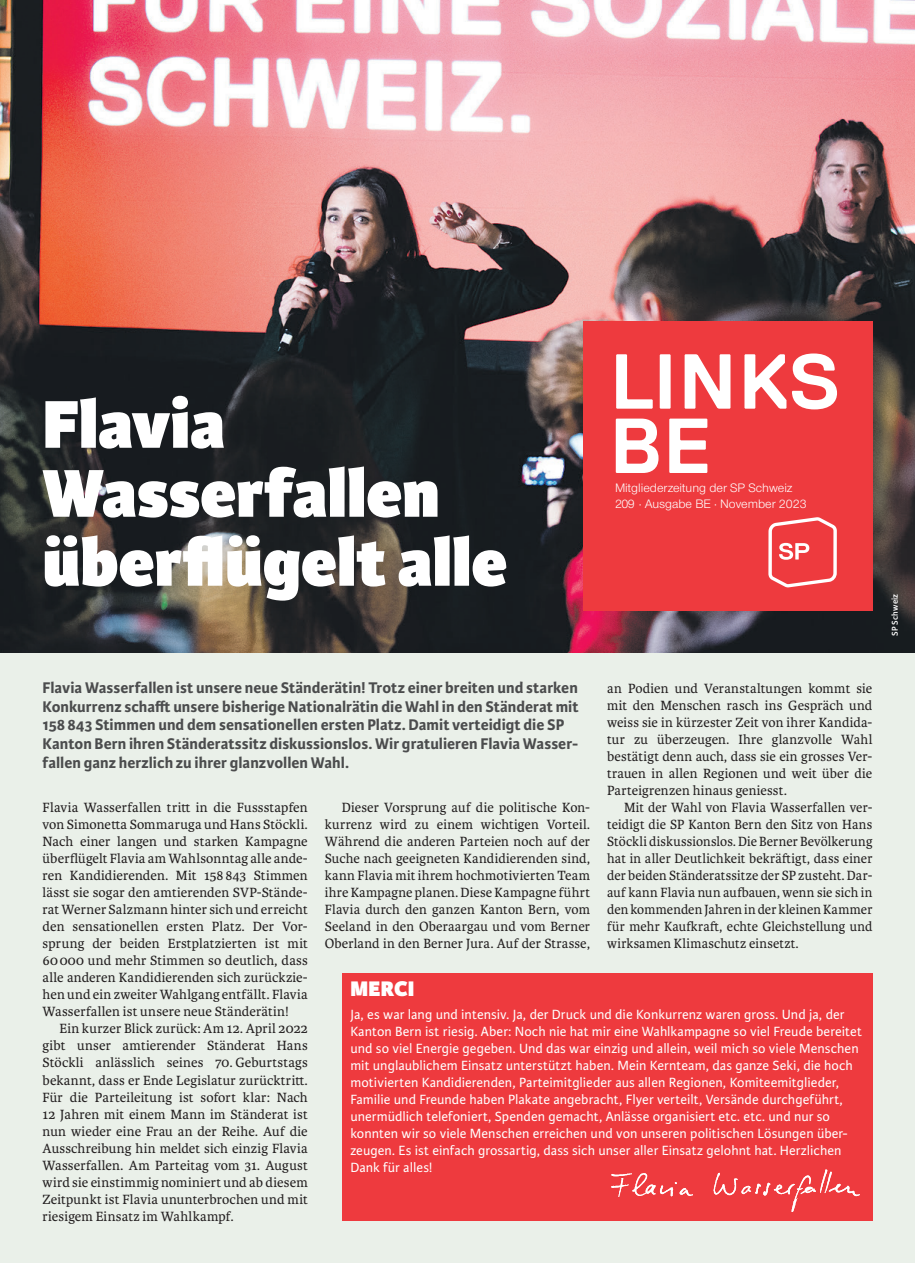
<style>
.page{position:relative;width:915px;height:1263px;background:#fff}
.page>*{position:absolute;margin:0;border:0;box-sizing:border-box;transform-origin:0 0}
.t1{font:700 77.7px "Replica";color:#fff}
.t2{font:800 72px/69px "Karmina Sans";color:#fff}
.t3{font:800 22.5px "Karmina Sans";letter-spacing:.01em;color:#fff}
.t4{font:700 16.5px/18.8px "Karmina Sans";letter-spacing:.005em;color:#4b4c4d}
.t5{font:14.25px/17px "Karmina";letter-spacing:.01em;color:#231f20;text-align:justify}
.t6{font:14.25px/17px "Karmina Sans";letter-spacing:.005em;color:#fff}
.t7{font:12.75px/15.3px "Nimbus San Nov";color:#fff}
.t8{font:600 9px "Karmina Sans";letter-spacing:.015em;color:#fff}
</style>
<div class="page">
<div style="left:0;top:0;width:914px;height:1263px;background:#eaf0e9"></div>
<img style="left:0;top:0;width:914px;height:653px">
<div style="left:583px;top:321px;width:289px;height:289px;background:#ee3a3e"></div>
<svg style="left:616px;top:354px;width:36px;height:55px"></svg>
<svg style="left:659px;top:354px;width:11px;height:55px"></svg>
<svg style="left:684px;top:354px;width:46px;height:55px"></svg>
<svg style="left:744px;top:353px;width:92px;height:56px"></svg>
<svg style="left:768px;top:517px;width:68px;height:70px"></svg>
<div style="left:342px;top:973px;width:530px;height:247px;background:#ee3a3e"></div>
<svg style="left:611px;top:1169px;width:248px;height:43px"></svg>
<h2 class="t2" style="left:43px;top:393px;width:466px">Flavia<br>Wasserfallen überflügelt alle</h2>
<h1 class="t1" style="left:609px;top:403px;width:104px">BE</h1>
<p class="t7" style="left:614px;top:480px;width:193px">Mitgliederzeitung der SP Schweiz<br>209 · Ausgabe BE · November 2023</p>
<p class="t4" style="left:43px;top:678px;width:537px">Flavia Wasserfallen ist unsere neue Ständerätin! Trotz einer breiten und starken Konkurrenz schafft unsere bisherige Nationalrätin die Wahl in den Ständerat mit 158843 Stimmen und dem sensationellen ersten Platz. Damit verteidigt die SP Kanton Bern ihren Ständeratssitz diskussionslos. Wir gratulieren Flavia Wasser&shy;fallen ganz herzlich zu ihrer glanzvollen Wahl.</p>
<p class="t5" style="left:43px;top:799px;width:267px">Flavia Wasserfallen tritt in die Fussstapfen von Simonetta Sommaruga und Hans Stöckli.<br>Nach einer langen und starken Kampagne überflügelt Flavia am Wahlsonntag alle ande&shy;ren Kandidierenden. Mit 158 843 Stimmen lässt sie sogar den amtierenden SVP-Stände&shy;rat Werner Salzmann hinter sich und erreicht den sensationellen ersten Platz. Der Vor&shy;sprung der beiden Erstplatzierten ist mit 60000 und mehr Stimmen so deutlich, dass alle anderen Kandidierenden sich zurückzie&shy;hen und ein zweiter Wahlgang entfällt. Flavia Wasserfallen ist unsere neue Ständerätin!</p>
<p class="t5" style="left:43px;top:1020px;width:267px;text-indent:17px">Ein kurzer Blick zurück: Am 12. April 2022 gibt unser amtierender Ständerat Hans Stöckli anlässlich seines 70. Geburtstags bekannt, dass er Ende Legislatur zurücktritt.<br>Für die Parteileitung ist sofort klar: Nach 12 Jahren mit einem Mann im Ständerat ist nun wieder eine Frau an der Reihe. Auf die Ausschreibung hin meldet sich einzig Flavia Wasserfallen. Am Parteitag vom 31. August wird sie einstimmig nominiert und ab diesem Zeitpunkt ist Flavia ununterbrochen und mit riesigem Einsatz im Wahlkampf.</p>
<p class="t5" style="left:607px;top:680px;width:267px">an Podien und Veranstaltungen kommt sie mit den Menschen rasch ins Gespräch und weiss sie in kürzester Zeit von ihrer Kandida&shy;tur zu überzeugen. Ihre glanzvolle Wahl bestätigt denn auch, dass sie ein grosses Ver&shy;trauen in allen Regionen und weit über die Parteigrenzen hinaus geniesst.</p>
<p class="t5" style="left:607px;top:799px;width:267px;text-indent:17px">Mit der Wahl von Flavia Wasserfallen ver&shy;teidigt die SP Kanton Bern den Sitz von Hans Stöckli diskussionslos. Die Berner Bevölkerung hat in aller Deutlichkeit bekräftigt, dass einer der beiden Ständeratssitze der SP zusteht. Dar&shy;auf kann Flavia nun aufbauen, wenn sie sich in den kommenden Jahren in der kleinen Kammer für mehr Kaufkraft, echte Gleichstellung und wirksamen Klimaschutz einsetzt.</p>
<p class="t5" style="left:325px;top:799px;width:267px;text-indent:17px">Dieser Vorsprung auf die politische Kon&shy;kurrenz wird zu einem wichtigen Vorteil.<br>Während die anderen Parteien noch auf der Suche nach geeigneten Kandidierenden sind, kann Flavia mit ihrem hochmotivierten Team ihre Kampagne planen. Diese Kampagne führt Flavia durch den ganzen Kanton Bern, vom Seeland in den Oberaargau und vom Berner Oberland in den Berner Jura. Auf der Strasse,</p>
<h3 class="t3" style="left:350px;top:975px;width:65px">MERCI</h3>
<p class="t6" style="left:350px;top:1006px;width:513px">Ja, es war lang und intensiv. Ja, der Druck und die Konkurrenz waren gross. Und ja, der Kanton Bern ist riesig. Aber: Noch nie hat mir eine Wahlkampagne so viel Freude bereitet und so viel Energie gegeben. Und das war einzig und allein, weil mich so viele Menschen mit unglaublichem Einsatz unterstützt haben. Mein Kernteam, das ganze Seki, die hoch motivierten Kandidierenden, Parteimitglieder aus allen Regionen, Komiteemitglieder, Familie und Freunde haben Plakate angebracht, Flyer verteilt, Versände durchgeführt, unermüdlich telefoniert, Spenden gemacht, Anlässe organisiert etc. etc. und nur so konnten wir so viele Menschen erreichen und von unseren politischen Lösungen über&shy;zeugen. Es ist einfach grossartig, dass sich unser aller Einsatz gelohnt hat. Herzlichen Dank für alles!</p>
<p class="t8" style="left:889px;top:636px;width:43px;rotate:-90deg">SP Schweiz</p>
</div>
